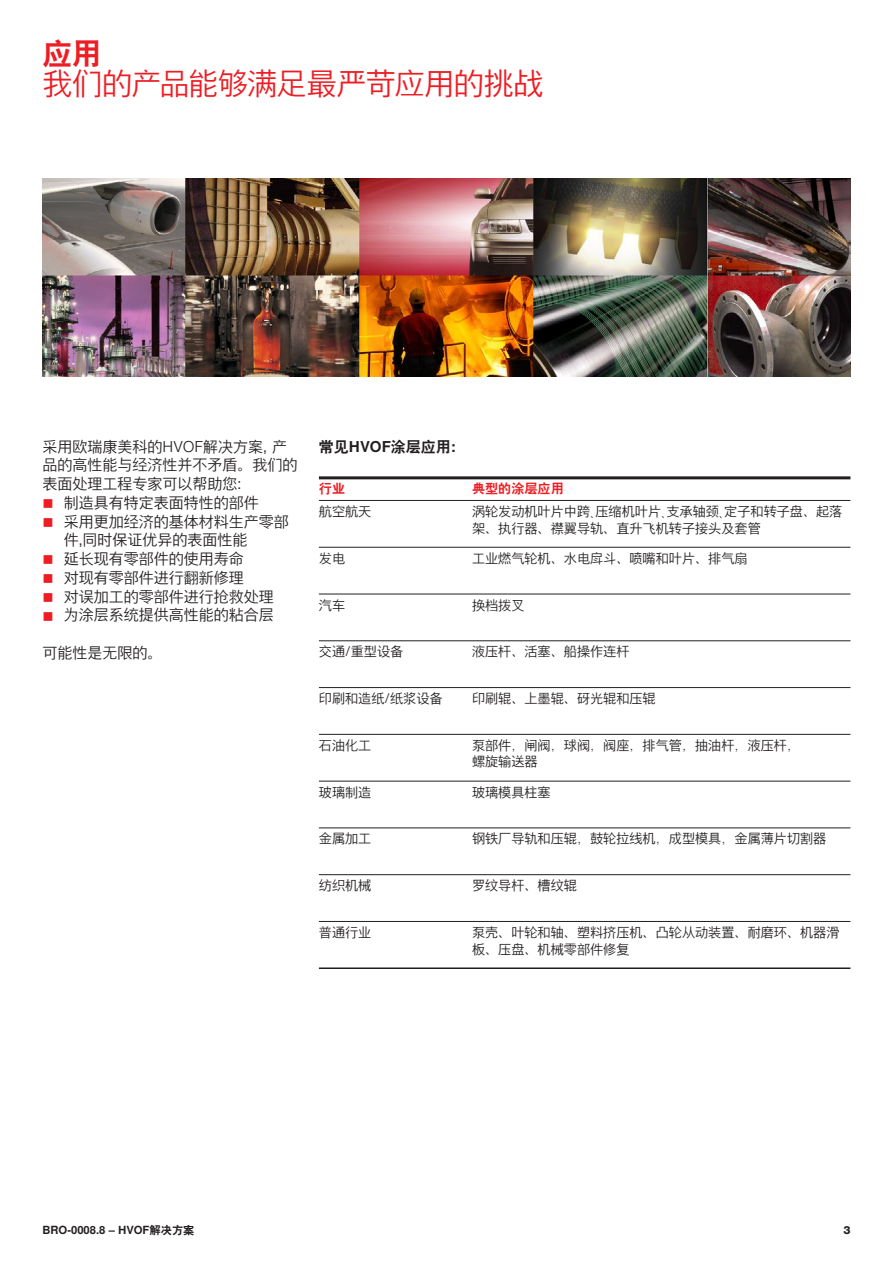
<style>
.page{position:relative;width:893px;height:1263px;background:#fff}
.page>*{position:absolute;margin:0;border:0;box-sizing:border-box;transform-origin:0 0}
.t1{font:300 30px "Nimbus Sans Global";letter-spacing:-.01em;color:#ee1d23}
.t2{font:700 30px "Nimbus Sans Global";color:#ee1d23}
.t3{font:300 15px/18.8px "Nimbus Sans Global";color:#231f20}
.t4{font:700 15px "Nimbus Sans Global";color:#231f20}
.t5{font:300 13.2px/16.5px "Nimbus Sans Global";color:#231f20}
.t6{font:700 13.2px "Nimbus Sans Global";color:#ee1d23}
.t7{font:700 11.25px "Nimbus Sans Global";color:#231f20}
.t8{font:800 11.25px "Helvetica Neue LT Com";color:#231f20}
.s1{color:#ee1d23}
</style>
<div class="page">
<img style="left:43px;top:179px;width:807px;height:198px">
<hr style="left:319px;top:547px;width:153px;height:1px;background:#231f20">
<hr style="left:472px;top:547px;width:378px;height:1px;background:#231f20">
<hr style="left:319px;top:594px;width:153px;height:1px;background:#231f20">
<hr style="left:472px;top:594px;width:378px;height:1px;background:#231f20">
<hr style="left:319px;top:640px;width:153px;height:1px;background:#231f20">
<hr style="left:472px;top:640px;width:378px;height:1px;background:#231f20">
<hr style="left:319px;top:687px;width:153px;height:1px;background:#231f20">
<hr style="left:472px;top:687px;width:378px;height:1px;background:#231f20">
<hr style="left:319px;top:734px;width:153px;height:1px;background:#231f20">
<hr style="left:472px;top:734px;width:378px;height:1px;background:#231f20">
<hr style="left:319px;top:781px;width:153px;height:1px;background:#231f20">
<hr style="left:472px;top:781px;width:378px;height:1px;background:#231f20">
<hr style="left:319px;top:828px;width:153px;height:1px;background:#231f20">
<hr style="left:472px;top:828px;width:378px;height:1px;background:#231f20">
<hr style="left:319px;top:874px;width:153px;height:1px;background:#231f20">
<hr style="left:472px;top:874px;width:378px;height:1px;background:#231f20">
<hr style="left:319px;top:921px;width:153px;height:1px;background:#231f20">
<hr style="left:472px;top:921px;width:378px;height:1px;background:#231f20">
<hr style="left:319px;top:967px;width:153px;height:2px;background:#231f20">
<hr style="left:472px;top:967px;width:378px;height:2px;background:#231f20">
<hr style="left:319px;top:476px;width:153px;height:3px;background:#231f20">
<hr style="left:472px;top:476px;width:378px;height:3px;background:#231f20">
<hr style="left:319px;top:500px;width:153px;height:1px;background:#231f20">
<hr style="left:472px;top:500px;width:378px;height:1px;background:#231f20">
<h1 class="t2" style="left:43px;top:36px;width:60px">应用</h1>
<h1 class="t1" style="left:43px;top:66px;width:502px">我们的产品能够满足最严苛应用的挑战</h1>
<p class="t3" style="left:43px;top:437px;width:257px">采用欧瑞康美科的HVOF解决方案, 产品的高性能与经济性并不矛盾。我们的表面处理工程专家可以帮助您:</p>
<p class="t3" style="left:43px;top:493px;width:218px"><span class="s1">■</span> 制造具有特定表面特性的部件</p>
<p class="t3" style="left:64px;top:512px;width:227px;text-indent:-21px"><span class="s1">■</span> 采用更加经济的基体材料生产零部件,同时保证优异的表面性能</p>
<p class="t3" style="left:42px;top:550px;width:203px"><span class="s1">■</span> 延长现有零部件的使用寿命</p>
<p class="t3" style="left:42px;top:568px;width:203px"><span class="s1">■</span> 对现有零部件进行翻新修理</p>
<p class="t3" style="left:42px;top:587px;width:233px"><span class="s1">■</span> 对误加工的零部件进行抢救处理</p>
<p class="t3" style="left:42px;top:606px;width:233px"><span class="s1">■</span> 为涂层系统提供高性能的粘合层</p>
<p class="t3" style="left:42px;top:643px;width:121px">可能性是无限的。</p>
<p class="t4" style="left:319px;top:438px;width:138px">常见HVOF涂层应用:</p>
<p class="t6" style="left:319px;top:481px;width:28px">行业</p>
<p class="t6" style="left:472px;top:481px;width:93px">典型的涂层应用</p>
<p class="t5" style="left:319px;top:503px;width:54px">航空航天</p>
<p class="t5" style="left:472px;top:503px;width:372px">涡轮发动机叶片中跨ˎ压缩机叶片ˎ支承轴颈ˎ定子和转子盘、起落架、执行器、襟翼导轨、直升飞机转子接头及套管</p>
<p class="t5" style="left:319px;top:550px;width:28px">发电</p>
<p class="t5" style="left:472px;top:550px;width:277px">工业燃气轮机、水电戽斗、喷嘴和叶片、排气扇</p>
<p class="t5" style="left:319px;top:597px;width:28px">汽车</p>
<p class="t5" style="left:472px;top:597px;width:54px">换档拨叉</p>
<p class="t5" style="left:319px;top:643px;width:86px">交通/重型设备</p>
<p class="t5" style="left:472px;top:643px;width:159px">液压杆、活塞、船操作连杆</p>
<p class="t5" style="left:319px;top:690px;width:125px">印刷和造纸/纸浆设备</p>
<p class="t5" style="left:472px;top:690px;width:185px">印刷辊、上墨辊、砑光辊和压辊</p>
<p class="t5" style="left:319px;top:737px;width:54px">石油化工</p>
<p class="t5" style="left:472px;top:737px;width:330px">泵部件，闸阀，球阀，阀座，排气管，抽油杆，液压杆，螺旋输送器</p>
<p class="t5" style="left:319px;top:784px;width:54px">玻璃制造</p>
<p class="t5" style="left:472px;top:784px;width:80px">玻璃模具柱塞</p>
<p class="t5" style="left:319px;top:831px;width:54px">金属加工</p>
<p class="t5" style="left:472px;top:831px;width:356px">钢铁厂导轨和压辊，鼓轮拉线机，成型模具，金属薄片切割器</p>
<p class="t5" style="left:319px;top:877px;width:54px">纺织机械</p>
<p class="t5" style="left:472px;top:877px;width:106px">罗纹导杆、槽纹辊</p>
<p class="t5" style="left:319px;top:924px;width:54px">普通行业</p>
<p class="t5" style="left:472px;top:924px;width:369px">泵壳、叶轮和轴、塑料挤压机、凸轮从动装置、耐磨环、机器滑板、压盘、机械零部件修复</p>
<p class="t7" style="left:43px;top:1223px;width:154px">BRO-0008.8 – HVOF解决方案</p>
<p class="t8" style="left:843px;top:1223px;width:9px">3</p>
</div>
